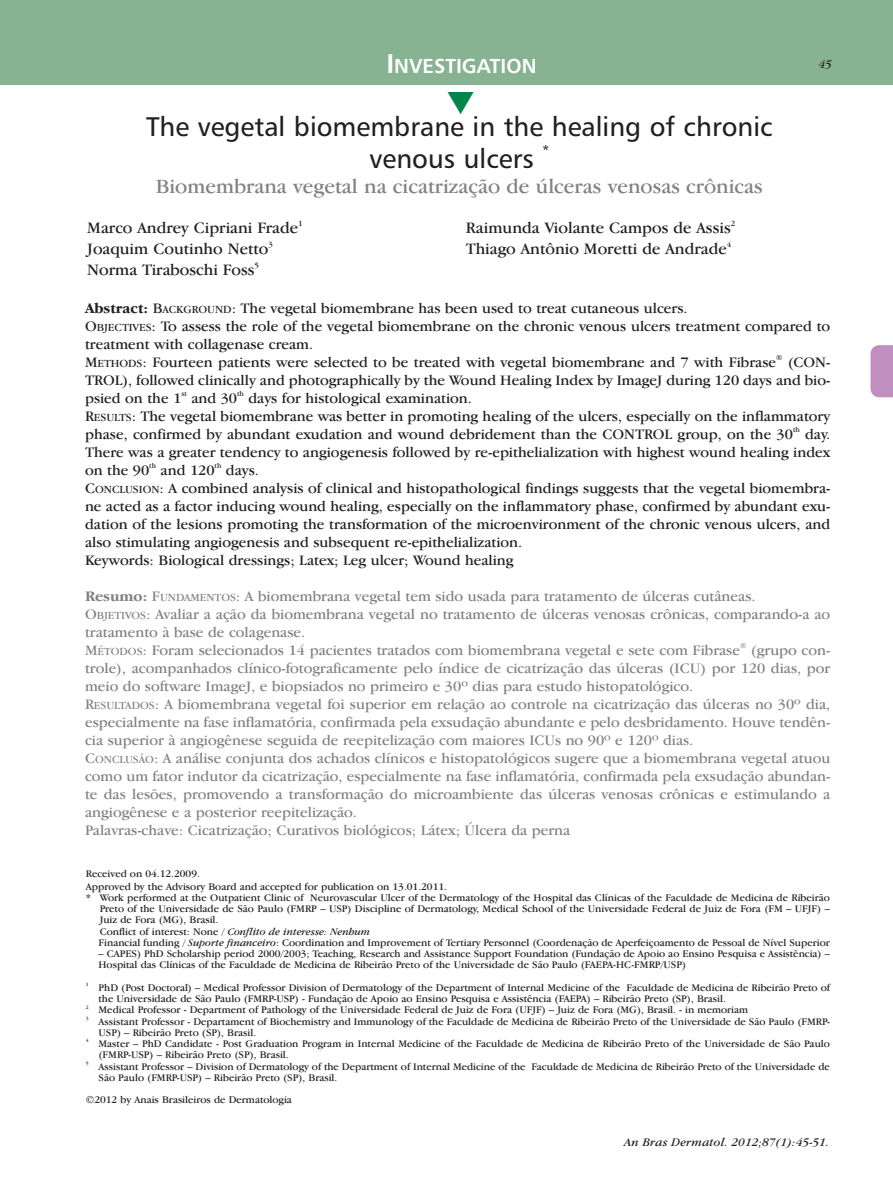
<style>
.page{position:relative;width:893px;height:1191px;background:#fff}
.page>*{position:absolute;margin:0;border:0;box-sizing:border-box;transform-origin:0 0}
.t1{font:27px/31.5px "Humanist 777 BT Roman B";color:#231f20;text-align:center}
.t2{font:21px "Garamond IT Cby BT";color:#808285}
.t3{font:20.25px "Humanist 777 BT Bold B";color:#fff}
.t4{font:16.5px "Garamond IT Cby BT";color:#231f20}
.t5{font:15px/18px "Garamond IT Cby BT";color:#231f20}
.t6{font:15px/18px "Garamond IT Cby BT";color:#808285}
.t7{font:13.5px "Humanist 777 BT Roman B";color:#231f20}
.t8{font:italic 12px "Garamond IT Cby BT";letter-spacing:.015em;color:#231f20}
.t9{font:10.5px/11.2px "Garamond IT Cby BT";color:#231f20}
.t10{font:8.25px "Garamond IT Cby BT";color:#231f20}
.t11{font:7.5px "Garamond IT Cby BT";color:#231f20}
.t12{font:7.5px "Garamond IT Cby BT";color:#808285}
.t13{font:5.25px "Garamond IT Cby BT";color:#231f20}
.s1{font-size:27px}
.s2{font-weight:700}
.s3{font-size:11.25px}
.s4{font-style:italic}
</style>
<div class="page">
<div style="left:0;top:0;width:893px;height:85px;background:#87b392"></div>
<svg style="left:870px;top:345px;width:23px;height:52px"></svg>
<h3 class="t3" style="left:386px;top:58px;width:152px"><span class="s1">I</span>NVESTIGATION</h3>
<p class="t8" style="left:819px;top:60px;width:15px">45</p>
<h1 class="t1" style="left:146px;top:113px;width:628px">The vegetal biomembrane in the healing of chronic venous ulcers</h1>
<p class="t7" style="left:542px;top:144px;width:8px">*</p>
<h2 class="t2" style="left:156px;top:179px;width:608px">Biomembrana vegetal na cicatrização de úlceras venosas crônicas</h2>
<h3 class="t4" style="left:87px;top:222px;width:212px">Marco Andrey Cipriani Frade</h3>
<p class="t10" style="left:298px;top:220px;width:6px">1</p>
<h3 class="t4" style="left:466px;top:222px;width:267px">Raimunda Violante Campos de Assis</h3>
<p class="t10" style="left:731px;top:220px;width:6px">2</p>
<h3 class="t4" style="left:87px;top:243px;width:183px">Joaquim Coutinho Netto</h3>
<p class="t10" style="left:268px;top:241px;width:6px">3</p>
<h3 class="t4" style="left:466px;top:243px;width:262px">Thiago Antônio Moretti de Andrade</h3>
<p class="t10" style="left:727px;top:241px;width:6px">4</p>
<h3 class="t4" style="left:87px;top:264px;width:169px">Norma Tiraboschi Foss</h3>
<p class="t10" style="left:255px;top:262px;width:6px">5</p>
<p class="t5" style="left:85px;top:300px;width:747px"><span class="s2">Abstract:</span> B<span class="s3">ACKGROUND</span>: The vegetal biomembrane has been used to treat cutaneous ulcers.<br>O<span class="s3">BJECTIVES</span>: To assess the role of the vegetal biomembrane on the chronic venous ulcers treatment compared to treatment with collagenase cream.<br>M<span class="s3">ETHODS</span>: Fourteen patients were selected to be treated with vegetal biomembrane and 7 with Fibrase</p>
<p class="t11" style="left:776px;top:354px;width:8px">®</p>
<h3 class="t5" style="left:85px;top:354px;width:747px;text-align:justify;text-indent:703px">(CON-TROL), followed clinically and photographically by the Wound Healing Index by ImageJ during 120 days and bio&shy;psied on the 1</h3>
<p class="t11" style="left:181px;top:390px;width:7px">st</p>
<h3 class="t5" style="left:191px;top:390px;width:47px">and 30</h3>
<p class="t11" style="left:237px;top:390px;width:8px">th</p>
<p class="t5" style="left:85px;top:390px;width:747px;text-indent:163px">days for histological examination.<br>R<span class="s3">ESULTS</span>: The vegetal biomembrane was better in promoting healing of the ulcers, especially on the inflammatory phase, confirmed by abundant exudation and wound debridement than the CONTROL group, on the 30</p>
<p class="t11" style="left:793px;top:426px;width:8px">th</p>
<h3 class="t5" style="left:85px;top:426px;width:747px;text-align:justify;text-indent:720px">day.<br>There was a greater tendency to angiogenesis followed by re-epithelialization with highest wound healing index on the 90</h3>
<p class="t11" style="left:149px;top:462px;width:8px">th</p>
<h3 class="t5" style="left:161px;top:462px;width:55px">and 120</h3>
<p class="t11" style="left:215px;top:462px;width:8px">th</p>
<p class="t5" style="left:85px;top:462px;width:747px;text-indent:141px">days.<br>C<span class="s3">ONCLUSION</span>: A combined analysis of clinical and histopathological findings suggests that the vegetal biomembra&shy;ne acted as a factor inducing wound healing, especially on the inflammatory phase, confirmed by abundant exu&shy;dation of the lesions promoting the transformation of the microenvironment of the chronic venous ulcers, and also stimulating angiogenesis and subsequent re-epithelialization.<br>Keywords: Biological dressings; Latex; Leg ulcer; Wound healing</p>
<p class="t6" style="left:85px;top:588px;width:747px"><span class="s2">Resumo:</span> F<span class="s3">UNDAMENTOS</span>: A biomembrana vegetal tem sido usada para tratamento de úlceras cutâneas.<br>O<span class="s3">BJETIVOS</span>: Avaliar a ação da biomembrana vegetal no tratamento de úlceras venosas crônicas, comparando-a ao tratamento à base de colagenase.<br>M<span class="s3">ÉTODOS</span>: Foram selecionados 14 pacientes tratados com biomembrana vegetal e sete com Fibrase</p>
<p class="t12" style="left:740px;top:642px;width:8px">®</p>
<p class="t6" style="left:85px;top:642px;width:747px;text-indent:666px">(grupo con&shy;trole), acompanhados clínico-fotograficamente pelo índice de cicatrização das úlceras (ICU) por 120 dias, por meio do software ImageJ, e biopsiados no primeiro e 30º dias para estudo histopatológico.<br>R<span class="s3">ESULTADOS</span>: A biomembrana vegetal foi superior em relação ao controle na cicatrização das úlceras no 30º dia, especialmente na fase inflamatória, confirmada pela exsudação abundante e pelo desbridamento. Houve tendên&shy;cia superior à angiogênese seguida de reepitelização com maiores ICUs no 90º e 120º dias.<br>C<span class="s3">ONCLUSÃO</span>: A análise conjunta dos achados clínicos e histopatológicos sugere que a biomembrana vegetal atuou como um fator indutor da cicatrização, especialmente na fase inflamatória, confirmada pela exsudação abundan&shy;te das lesões, promovendo a transformação do microambiente das úlceras venosas crônicas e estimulando a angiogênese e a posterior reepitelização.<br>Palavras-chave: Cicatrização; Curativos biológicos; Látex; Úlcera da perna</p>
<p class="t9" style="left:86px;top:868px;width:363px;line-height:12.6px">Received on 04.12.2009.<br>Approved by the Advisory Board and accepted for publication on 13.01.2011.</p>
<p class="t9" style="left:99px;top:892px;width:733px;text-indent:-13px">* Work performed at the Outpatient Clinic of Neurovascular Ulcer of the Dermatology of the Hospital das Clínicas of the Faculdade de Medicina de Ribeirão Preto of the Universidade de São Paulo (FMRP – USP) Discipline of Dermatology, Medical School of the Universidade Federal de Juiz de Fora (FM – UFJF) – Juiz de Fora (MG), Brasil.<br>Conflict of interest: None / <span class="s4">Conflito de interesse: Nenhum<br></span>Financial funding / <span class="s4">Suporte financeiro</span>: Coordination and Improvement of Tertiary Personnel (Coordenação de Aperfeiçoamento de Pessoal de Nível Superior</p>
<p class="t9" style="left:99px;top:949px;width:733px">– CAPES) PhD Scholarship period 2000/2003; Teaching, Research and Assistance Support Foundation (Fundação de Apoio ao Ensino Pesquisa e Assistência) –<br>Hospital das Clínicas of the Faculdade de Medicina de Ribeirão Preto of the Universidade de São Paulo (FAEPA-HC-FMRP/USP)</p>
<p class="t13" style="left:86px;top:982px;width:4px">1</p>
<p class="t9" style="left:99px;top:982px;width:733px">PhD (Post Doctoral) – Medical Professor Division of Dermatology of the Department of Internal Medicine of the Faculdade de Medicina de Ribeirão Preto of the Universidade de São Paulo (FMRP-USP) - Fundação de Apoio ao Ensino Pesquisa e Assistência (FAEPA) – Ribeirão Preto (SP), Brasil.</p>
<p class="t13" style="left:86px;top:1005px;width:4px">2</p>
<p class="t9" style="left:99px;top:1005px;width:651px">Medical Professor - Department of Pathology of the Universidade Federal de Juiz de Fora (UFJF) – Juiz de Fora (MG), Brasil. - in memoriam</p>
<p class="t13" style="left:86px;top:1016px;width:4px">3</p>
<p class="t9" style="left:99px;top:1016px;width:733px">Assistant Professor - Departament of Biochemistry and Immunology of the Faculdade de Medicina de Ribeirão Preto of the Universidade de São Paulo (FMRP-<br>USP) – Ribeirão Preto (SP), Brasil.</p>
<p class="t13" style="left:86px;top:1038px;width:4px">4</p>
<p class="t9" style="left:99px;top:1039px;width:733px">Master – PhD Candidate - Post Graduation Program in Internal Medicine of the Faculdade de Medicina de Ribeirão Preto of the Universidade de São Paulo (FMRP-USP) – Ribeirão Preto (SP), Brasil.</p>
<p class="t13" style="left:86px;top:1061px;width:4px">5</p>
<p class="t9" style="left:99px;top:1061px;width:733px">Assistant Professor – Division of Dermatology of the Department of Internal Medicine of the Faculdade de Medicina de Ribeirão Preto of the Universidade de<br>São Paulo (FMRP-USP) – Ribeirão Preto (SP), Brasil.</p>
<p class="t9" style="left:86px;top:1095px;width:208px">©2012 by Anais Brasileiros de Dermatologia</p>
<p class="t8" style="left:624px;top:1137px;width:207px">An Bras Dermatol. 2012;87(1):45-51.</p>
</div>
